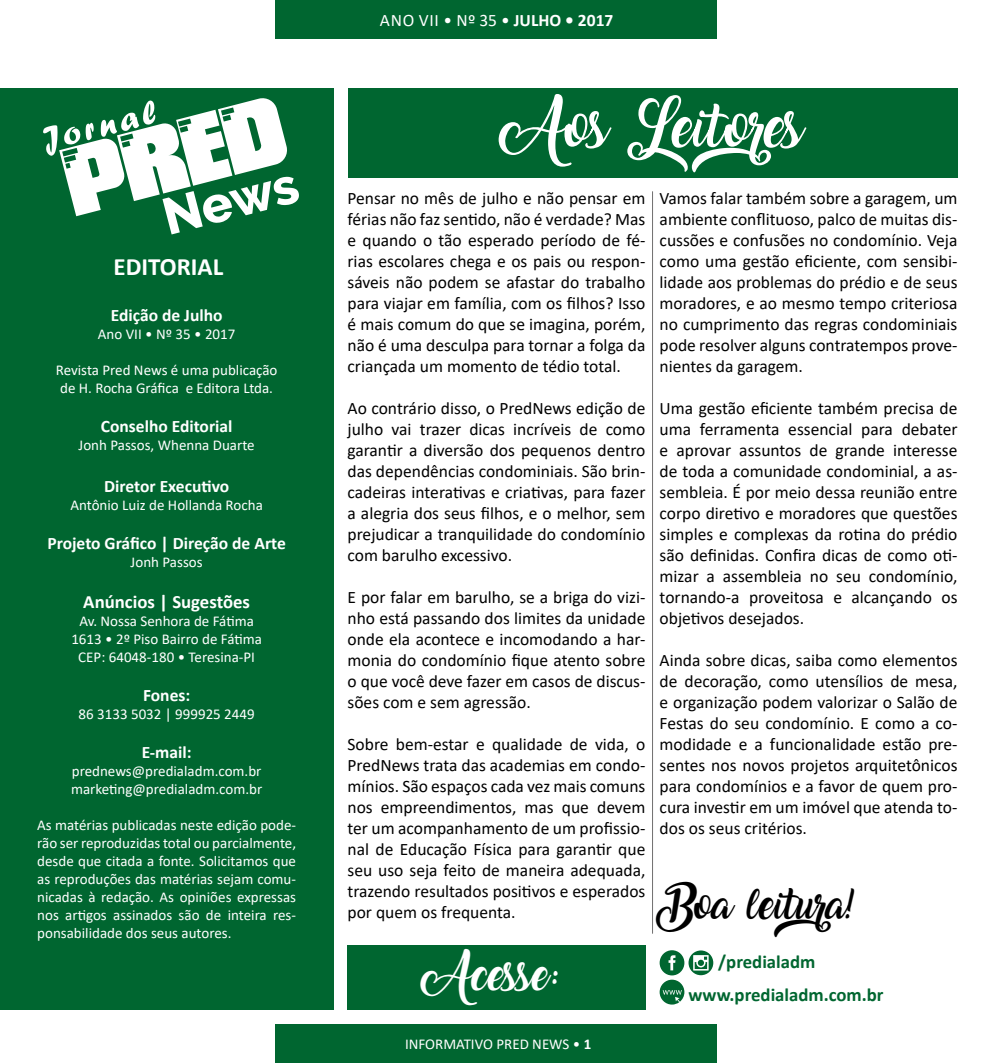
<style>
.page{position:relative;width:993px;height:1063px;background:#fff}
.page>*{position:absolute;margin:0;border:0;box-sizing:border-box;transform-origin:0 0}
.t1{font:29.75px "Amarillo";color:#fff}
.t2{font:27.5px "Amarillo";color:#000}
.t3{font:700 25px "Calibri";color:#fff}
.t4{font:700 18.75px "Calibri";color:#006630}
.t5{font:700 18.75px "Calibri";color:#fff}
.t6{font:17.5px/21px "Calibri";color:#000;text-align:justify}
.t7{font:700 17.5px "Calibri";color:#fff}
.t8{font:17.5px "Calibri";letter-spacing:.04em;color:#fff}
.t9{font:15px/18px "Calibri";color:#fff}
.s1{font-weight:700}
</style>
<div class="page">
<div style="left:276px;top:1024px;width:440px;height:39px;background:#006630"></div>
<div style="left:276px;top:0;width:440px;height:39px;background:#006630"></div>
<div style="left:347px;top:945px;width:298px;height:65px;background:#006630"></div>
<div style="left:347px;top:89px;width:610px;height:89px;background:#006630"></div>
<div style="left:0;top:89px;width:333px;height:921px;background:#006630"></div>
<svg style="left:498px;top:94px;width:308px;height:78px"></svg>
<svg style="left:659px;top:950px;width:54px;height:55px"></svg>
<svg style="left:43px;top:98px;width:256px;height:136px"></svg>
<hr style="left:652px;top:191px;width:1px;height:743px;background:#706f6f">
<p class="t8" style="left:380px;top:8px;width:235px">ANO VII • Nº 35 • <span class="s1">JULHO • 2017</span></p>
<h3 class="t3" style="left:113px;top:249px;width:111px">EDITORIAL</h3>
<p class="t7" style="left:111px;top:303px;width:113px">Edição de Julho</p>
<p class="t9" style="left:98px;top:325px;width:139px">Ano VII • Nº 35 • 2017</p>
<p class="t9" style="left:56px;top:361px;width:223px">Revista Pred News é uma publicação de H. Rocha Gráfica e Editora Ltda.</p>
<p class="t7" style="left:101px;top:414px;width:133px">Conselho Editorial</p>
<p class="t9" style="left:79px;top:436px;width:177px">Jonh Passos, Whenna Duarte</p>
<p class="t7" style="left:104px;top:474px;width:126px">Diretor Executivo</p>
<p class="t9" style="left:70px;top:496px;width:194px">Antônio Luiz de Hollanda Rocha</p>
<p class="t7" style="left:47px;top:531px;width:240px">Projeto Gráfico | Direção de Arte</p>
<p class="t9" style="left:131px;top:553px;width:73px">Jonh Passos</p>
<p class="t5" style="left:83px;top:588px;width:168px">Anúncios | Sugestões</p>
<p class="t9" style="left:71px;top:611px;width:192px;text-align:center">Av. Nossa Senhora de Fátima<br>1613 • 2º Piso Bairro de Fátima<br>CEP: 64048-180 • Teresina-PI</p>
<p class="t7" style="left:143px;top:682px;width:49px">Fones:</p>
<p class="t9" style="left:79px;top:704px;width:177px">86 3133 5032 | 999925 2449</p>
<p class="t7" style="left:142px;top:739px;width:51px">E-mail:</p>
<p class="t9" style="left:71px;top:761px;width:192px">prednews@predialadm.com.br marketing@predialadm.com.br</p>
<p class="t9" style="left:37px;top:815px;width:260px;text-align:justify">As matérias publicadas neste edição pode&shy;rão ser reproduzidas total ou parcialmente, desde que citada a fonte. Solicitamos que as reproduções das matérias sejam comu&shy;nicadas à redação. As opiniões expressas nos artigos assinados são de inteira res&shy;ponsabilidade dos seus autores.</p>
<p class="t6" style="left:347px;top:188px;width:299px">Pensar no mês de julho e não pensar em férias não faz sentido, não é verdade? Mas e quando o tão esperado período de fé&shy;rias escolares chega e os pais ou respon&shy;sáveis não podem se afastar do trabalho para viajar em família, com os filhos? Isso é mais comum do que se imagina, porém, não é uma desculpa para tornar a folga da criançada um momento de tédio total.</p>
<p class="t6" style="left:347px;top:398px;width:299px">Ao contrário disso, o PredNews edição de julho vai trazer dicas incríveis de como garantir a diversão dos pequenos dentro das dependências condominiais. São brin&shy;cadeiras interativas e criativas, para fazer a alegria dos seus filhos, e o melhor, sem prejudicar a tranquilidade do condomínio com barulho excessivo.</p>
<p class="t6" style="left:347px;top:587px;width:299px">E por falar em barulho, se a briga do vizi&shy;nho está passando dos limites da unidade onde ela acontece e incomodando a har&shy;monia do condomínio fique atento sobre o que você deve fazer em casos de discus&shy;sões com e sem agressão.</p>
<p class="t6" style="left:347px;top:734px;width:299px">Sobre bem-estar e qualidade de vida, o PredNews trata das academias em condo&shy;mínios. São espaços cada vez mais comuns nos empreendimentos, mas que devem ter um acompanhamento de um profissio&shy;nal de Educação Física para garantir que seu uso seja feito de maneira adequada, trazendo resultados positivos e esperados por quem os frequenta.</p>
<h1 class="t1" style="left:421px;top:962px;width:139px">Acesse:</h1>
<p class="t6" style="left:659px;top:188px;width:299px">Vamos falar também sobre a garagem, um ambiente conflituoso, palco de muitas dis&shy;cussões e confusões no condomínio. Veja como uma gestão eficiente, com sensibi&shy;lidade aos problemas do prédio e de seus moradores, e ao mesmo tempo criteriosa no cumprimento das regras condominiais pode resolver alguns contratempos prove&shy;nientes da garagem.</p>
<p class="t6" style="left:659px;top:398px;width:299px">Uma gestão eficiente também precisa de uma ferramenta essencial para debater e aprovar assuntos de grande interesse de toda a comunidade condominial, a as&shy;sembleia. É por meio dessa reunião entre corpo diretivo e moradores que questões simples e complexas da rotina do prédio são definidas. Confira dicas de como oti&shy;mizar a assembleia no seu condomínio, tornando-a proveitosa e alcançando os objetivos desejados.</p>
<p class="t6" style="left:659px;top:650px;width:299px">Ainda sobre dicas, saiba como elementos de decoração, como utensílios de mesa, e organização podem valorizar o Salão de Festas do seu condomínio. E como a co&shy;modidade e a funcionalidade estão pre&shy;sentes nos novos projetos arquitetônicos para condomínios e a favor de quem pro&shy;cura investir em um imóvel que atenda to&shy;dos os seus critérios.</p>
<h2 class="t2" style="left:659px;top:893px;width:214px">Boa leitura!</h2>
<p class="t4" style="left:718px;top:949px;width:99px">/predialadm</p>
<p class="t4" style="left:688px;top:981px;width:196px">www.predialadm.com.br</p>
<p class="t9" style="left:405px;top:1035px;width:188px">INFORMATIVO PRED NEWS • <span class="s1">1</span></p>
</div>
